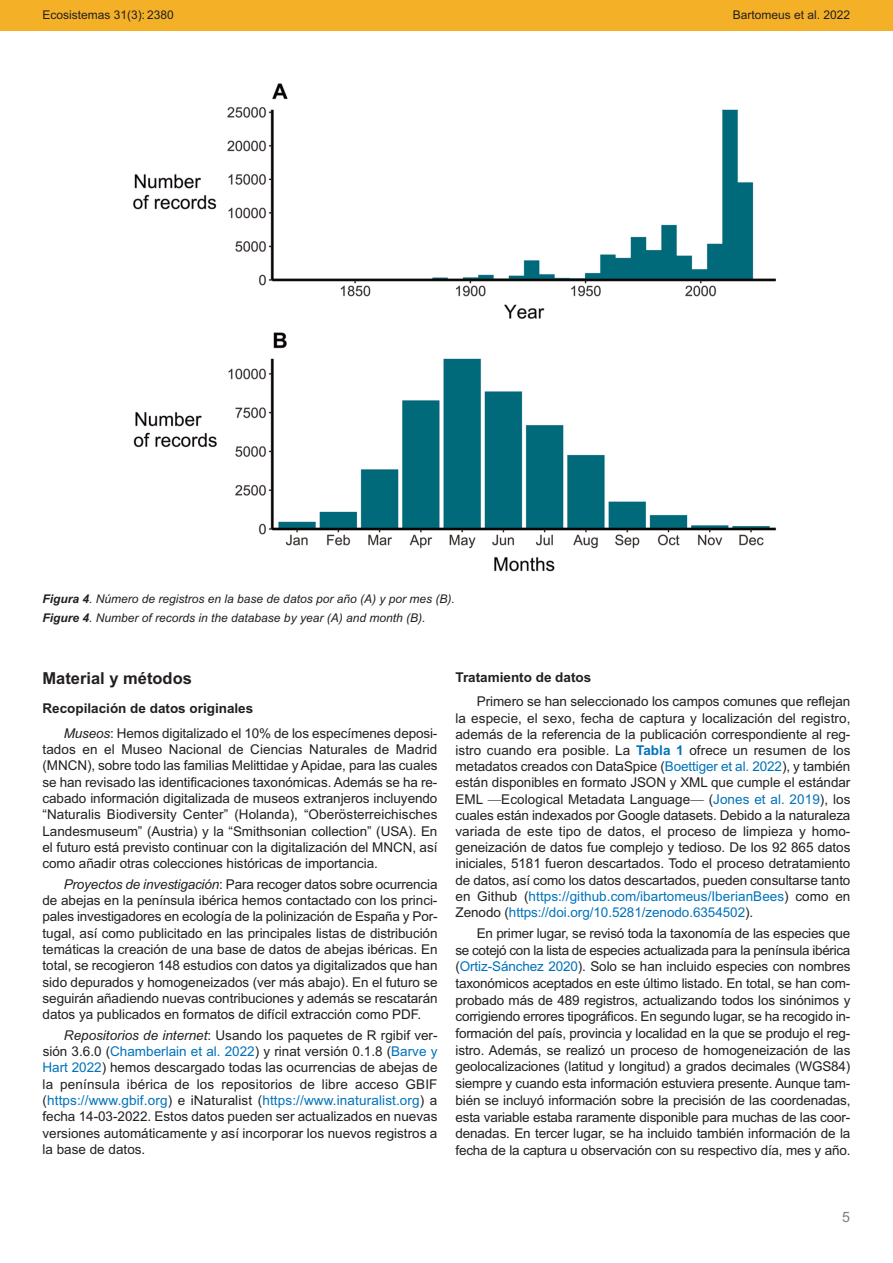
<style>
.page{position:relative;width:893px;height:1263px;background:#fff}
.page>*{position:absolute;margin:0;border:0;box-sizing:border-box;transform-origin:0 0}
.t1{font:700 16.5px "Arial";color:#231f20}
.t2{font:14.25px "Arial";color:#7f7e7c}
.t3{font:13.5px/16.4px "Arial";letter-spacing:-.005em;color:#231f20;text-align:justify}
.t4{font:700 13.5px "Arial";color:#231f20}
.t5{font:italic 12px/18.6px "Arial";color:#231f20}
.t6{font:12px "Arial";color:#231f20}
.s1{font-weight:700}
.s2{font-style:italic}
.s3{color:#0072ba}
.s4{font-weight:700;color:#0072ba}
.s5{color:#6c7177}
</style>
<div class="page">
<div style="left:0;top:0;width:893px;height:30px;background:#f4b027"></div>
<img style="left:133px;top:83px;width:643px;height:489px">
<p class="t6" style="left:43px;top:7px;width:133px">Ecosistemas 31(3): 2380</p>
<p class="t6" style="left:733px;top:7px;width:119px">Bartomeus et al. 2022</p>
<p class="t5" style="left:43px;top:590px;width:414px"><span class="s1">Figura 4</span>. Número de registros en la base de datos por año (A) y por mes (B).<br><span class="s1">Figure 4</span>. Number of records in the database by year (A) and month (B).</p>
<p class="t1" style="left:43px;top:668px;width:151px">Material y métodos</p>
<p class="t3" style="left:64px;top:696px;width:375px;line-height:24.8px;text-indent:-21px"><span class="s1">Recopilación de datos originales<br></span><span class="s2">Museos</span>: Hemos digitalizado el 10% de los especímenes deposi-</p>
<p class="t3" style="left:43px;top:741px;width:396px">tados en el Museo Nacional de Ciencias Naturales de Madrid (MNCN), sobre todo las familias Melittidae y Apidae, para las cuales se han revisado las identificaciones taxonómicas. Además se ha re&shy;cabado información digitalizada de museos extranjeros incluyendo “Naturalis Biodiversity Center” (Holanda), “Oberösterreichisches Landesmuseum” (Austria) y la “Smithsonian collection” (USA). En el futuro está previsto continuar con la digitalización del MNCN, así como añadir otras colecciones históricas de importancia.</p>
<p class="t3" style="left:43px;top:876px;width:397px;text-indent:21px"><span class="s2">Proyectos de investigación</span>: Para recoger datos sobre ocurrencia de abejas en la península ibérica hemos contactado con los princi&shy;pales investigadores en ecología de la polinización de España y Por&shy;tugal, así como publicitado en las principales listas de distribución temáticas la creación de una base de datos de abejas ibéricas. En total, se recogieron 148 estudios con datos ya digitalizados que han sido depurados y homogeneizados (ver más abajo). En el futuro se seguirán añadiendo nuevas contribuciones y además se rescatarán datos ya publicados en formatos de difícil extracción como PDF.</p>
<p class="t3" style="left:43px;top:1027px;width:397px;text-indent:21px"><span class="s2">Repositorios de internet</span>: Usando los paquetes de R rgibif ver&shy;sión 3.6.0 (<span class="s3">Chamberlain et al. 2022</span>) y rinat versión 0.1.8 (<span class="s3">Barve y Hart 2022</span>) hemos descargado todas las ocurrencias de abejas de la península ibérica de los repositorios de libre acceso GBIF (<span class="s3">https://www.gbif.org</span>) e iNaturalist (<span class="s3">https://www.inaturalist.org</span>) a fecha 14-03-2022. Estos datos pueden ser actualizados en nuevas versiones automáticamente y así incorporar los nuevos registros a la base de datos.</p>
<p class="t4" style="left:455px;top:669px;width:137px">Tratamiento de datos</p>
<p class="t3" style="left:455px;top:694px;width:396px;text-indent:21px">Primero se han seleccionado los campos comunes que reflejan la especie, el sexo, fecha de captura y localización del registro, además de la referencia de la publicación correspondiente al reg&shy;istro cuando era posible. La <span class="s4">Tabla 1</span> ofrece un resumen de los metadatos creados con DataSpice (<span class="s3">Boettiger et al. 2022</span>), y también están disponibles en formato JSON y XML que cumple el estándar EML <span class="s5">—</span>Ecological Metadata Language<span class="s5">—</span> (<span class="s3">Jones et al. 2019</span>), los cuales están indexados por Google datasets. Debido a la naturaleza variada de este tipo de datos, el proceso de limpieza y homo&shy;geneización de datos fue complejo y tedioso. De los 92 865 datos iniciales, 5181 fueron descartados. Todo el proceso detratamiento de datos, así como los datos descartados, pueden consultarse tanto en Github (<span class="s3">https://github.com/ibartomeus/IberianBees</span>) como en Zenodo (<span class="s3">https://doi.org/10.5281/zenodo.6354502</span>).</p>
<p class="t3" style="left:455px;top:925px;width:396px;text-indent:21px">En primer lugar, se revisó toda la taxonomía de las especies que se cotejó con la lista de especies actualizada para la península ibérica (<span class="s3">Ortiz-Sánchez 2020</span>). Solo se han incluido especies con nombres taxonómicos aceptados en este último listado. En total, se han com&shy;probado más de 489 registros, actualizando todos los sinónimos y corrigiendo errores tipográficos. En segundo lugar, se ha recogido in&shy;formación del país, provincia y localidad en la que se produjo el reg&shy;istro. Además, se realizó un proceso de homogeneización de las geolocalizaciones (latitud y longitud) a grados decimales (WGS84) siempre y cuando esta información estuviera presente. Aunque tam&shy;bién se incluyó información sobre la precisión de las coordenadas, esta variable estaba raramente disponible para muchas de las coor&shy;denadas. En tercer lugar, se ha incluido también información de la fecha de la captura u observación con su respectivo día, mes y año.</p>
<p class="t2" style="left:842px;top:1209px;width:9px">5</p>
</div>
